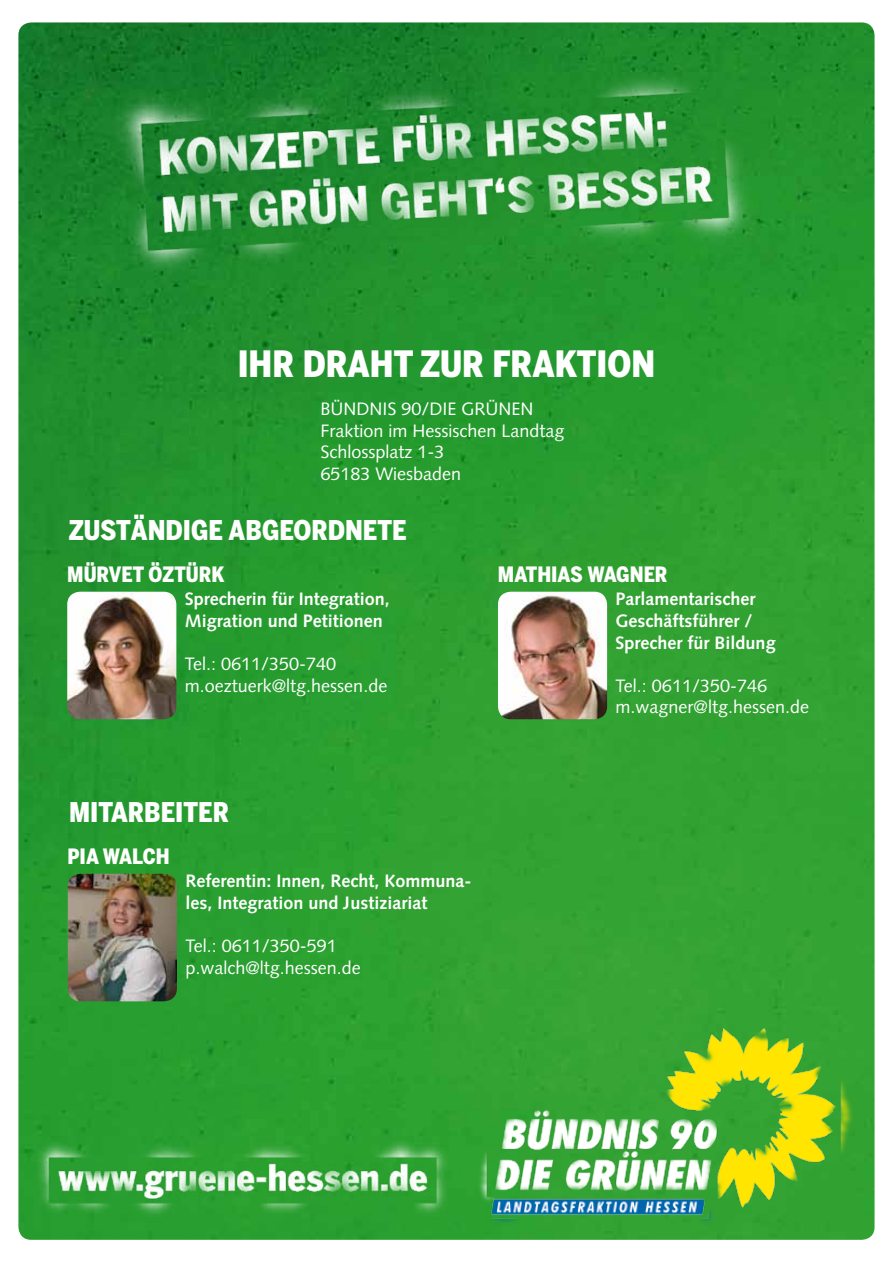
<style>
.page{position:relative;width:893px;height:1263px;background:#fff}
.page>*{position:absolute;margin:0;border:0;box-sizing:border-box;transform-origin:0 0}
.t1{font:900 36px "Benton Sans Cond";color:#fff}
.t2{font:900 27px "Benton Sans Cond";color:#fff}
.t3{font:900 21px "Benton Sans Cond";letter-spacing:-.02em;color:#fff}
.t4{font:18px/21.6px "Gruene Syntax";color:#fff}
.t5{font:700 18px/21.6px "Gruene Syntax";color:#fff}
</style>
<div class="page">
<img style="left:18px;top:22px;width:856px;height:1218px">
<img style="left:469px;top:1029px;width:397px;height:204px">
<img style="left:18px;top:1119px;width:463px;height:117px">
<img style="left:104px;top:39px;width:675px;height:254px">
<img style="left:67px;top:592px;width:109px;height:127px">
<img style="left:68px;top:874px;width:109px;height:127px">
<img style="left:498px;top:592px;width:109px;height:127px">
<h1 class="t1" style="left:238px;top:343px;width:19px">IHR</h1>
<h1 class="t1" style="left:303px;top:343px;width:46px">DRAHT</h1>
<h1 class="t1" style="left:420px;top:343px;width:22px">ZUR</h1>
<h1 class="t1" style="left:492px;top:343px;width:21px">FRAKTION</h1>
<p class="t4" style="left:320px;top:398px;width:246px">BÜNDNIS 90/DIE GRÜNEN<br>Fraktion im Hessischen Landtag<br>Schlossplatz 1-3<br>65183 Wiesbaden</p>
<h2 class="t2" style="left:69px;top:514px;width:17px">ZUST</h2>
<h2 class="t2" style="left:131px;top:514px;width:149px">ÄNDIGE ABGEOR</h2>
<h2 class="t2" style="left:328px;top:514px;width:34px">DNETE</h2>
<p class="t3" style="left:67px;top:561px;width:15px">MÜR</p>
<p class="t3" style="left:109px;top:561px;width:67px">VET ÖZTÜRK</p>
<p class="t5" style="left:185px;top:588px;width:207px">Sprecherin für Integration,<br>Migration und Petitionen</p>
<p class="t4" style="left:185px;top:653px;width:204px">Tel.: 0611/350-740 m.oeztuerk@ltg.hessen.de</p>
<p class="t3" style="left:498px;top:561px;width:13px">MATHIAS</p>
<p class="t3" style="left:587px;top:561px;width:31px">WAGNER</p>
<p class="t5" style="left:616px;top:588px;width:162px">Parlamentarischer<br>Geschäftsführer /<br>Sprecher für Bildung</p>
<p class="t4" style="left:616px;top:675px;width:195px">Tel.: 0611/350-746 m.wagner@ltg.hessen.de</p>
<h2 class="t2" style="left:69px;top:796px;width:16px">MITAR</h2>
<h2 class="t2" style="left:144px;top:796px;width:31px">BEITER</h2>
<p class="t3" style="left:67px;top:843px;width:66px">PIA WALCH</p>
<p class="t5" style="left:185px;top:870px;width:288px">Referentin: Innen, Recht, Kommuna&shy;les, Integration und Justiziariat</p>
<p class="t4" style="left:185px;top:935px;width:177px">Tel.: 0611/350-591 p.walch@ltg.hessen.de</p>
</div>
